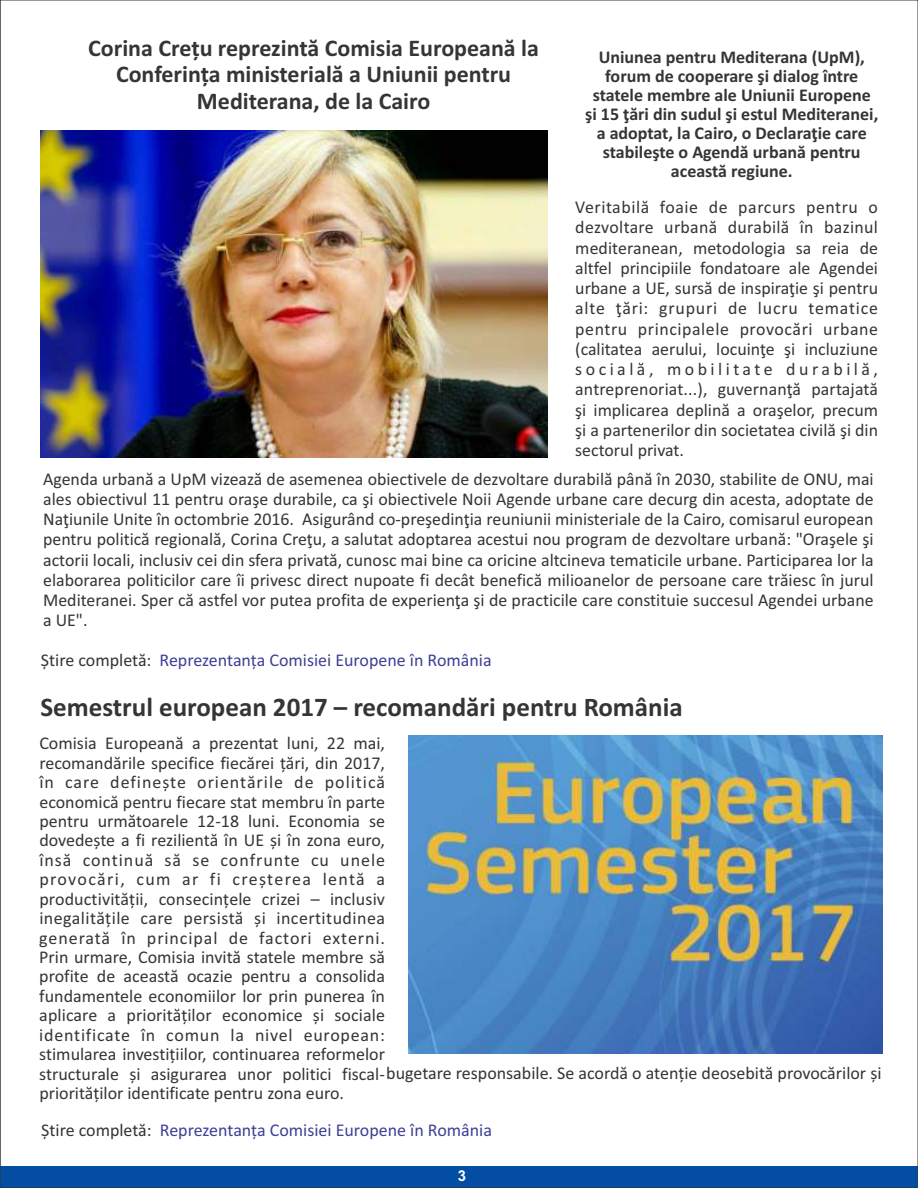
<style>
.page{position:relative;width:918px;height:1188px;background:#fff}
.page>*{position:absolute;margin:0;border:0;box-sizing:border-box;transform-origin:0 0}
.t1{font:700 27px "Calibri";color:#373435}
.t2{font:700 24px/26.7px "Calibri";color:#373435;text-align:center}
.t3{font:18px/20.2px "Calibri";color:#373435;text-align:justify}
.t4{font:700 18px/19px "Calibri";color:#373435;text-align:center}
.t5{font:18px "Calibri";color:#3e4095}
.t6{font:700 15px "Arial";color:#fefefe}
.s1{color:#373435}
</style>
<div class="page">
<div style="left:0;top:1166px;width:918px;height:22px;background:#034da2"></div>
<img style="left:41px;top:130px;width:506px;height:327px">
<img style="left:408px;top:736px;width:475px;height:317px">
<h2 class="t2" style="left:88px;top:36px;width:452px">Corina Crețu reprezintă Comisia Europeană la<br>Conferința ministerială a Uniunii pentru<br>Mediterana, de la Cairo</h2>
<p class="t4" style="left:585px;top:49px;width:295px">Uniunea pentru Mediterana (UpM), forum de cooperare şi dialog între statele membre ale Uniunii Europene şi 15 ţări din sudul şi estul Mediteranei, a adoptat, la Cairo, o Declaraţie care stabileşte o Agendă urbană pentru această regiune.</p>
<p class="t3" style="left:575px;top:198px;width:304px">Veritabilă foaie de parcurs pentru o dezvoltare urbană durabilă în bazinul mediteranean, metodologia sa reia de altfel principiile fondatoare ale Agendei urbane a UE, sursă de inspiraţie şi pentru alte ţări: grupuri de lucru tematice pentru principalele provocări urbane (calitatea aerului, locuinţe şi incluziune socială, mobilitate durabilă, antreprenoriat...), guvernanţă partajată şi implicarea deplină a oraşelor, precum şi a partenerilor din societatea civilă şi din sectorul privat.</p>
<p class="t3" style="left:43px;top:470px;width:832px">Agenda urbană a UpM vizează de asemenea obiectivele de dezvoltare durabilă până în 2030, stabilite de ONU, mai ales obiectivul 11 pentru oraşe durabile, ca şi obiectivele Noii Agende urbane care decurg din acesta, adoptate de Naţiunile Unite în octombrie 2016. Asigurând co-preşedinţia reuniunii ministeriale de la Cairo, comisarul european pentru politică regională, Corina Creţu, a salutat adoptarea acestui nou program de dezvoltare urbană: "Oraşele şi actorii locali, inclusiv cei din sfera privată, cunosc mai bine ca oricine altcineva tematicile urbane. Participarea lor la elaborarea politicilor care îi privesc direct nupoate fi decât benefică milioanelor de persoane care trăiesc în jurul Mediteranei. Sper că astfel vor putea profita de experienţa şi de practicile care constituie succesul Agendei urbane a UE".</p>
<p class="t5" style="left:41px;top:653px;width:452px"><span class="s1">Știre completă:</span> Reprezentanța Comisiei Europene în România</p>
<h1 class="t1" style="left:40px;top:696px;width:644px">Semestrul european 2017 – recomandări pentru România</h1>
<p class="t3" style="left:39px;top:735px;width:844px;line-height:19.4px;text-align:left">Comisia Europeană a prezentat luni, 22 mai,<br>recomandările specifice fiecărei țări, din 2017,<br>în care definește orientările de politică<br>economică pentru fiecare stat membru în parte<br>pentru următoarele 12-18 luni. Economia se<br>dovedește a fi rezilientă în UE și în zona euro,<br>însă continuă să se confrunte cu unele<br>provocări, cum ar fi creșterea lentă a<br>productivității, consecințele crizei – inclusiv<br>inegalitățile care persistă și incertitudinea<br>generată în principal de factori externi.<br>Prin urmare, Comisia invită statele membre să<br>profite de această ocazie pentru a consolida<br>fundamentele economiilor lor prin punerea în<br>aplicare a priorităților economice și sociale<br>identificate în comun la nivel european:<br>stimularea investițiilor, continuarea reformelor<br>structurale și asigurarea unor politici fiscal-bugetare responsabile. Se acordă o atenție deosebită provocărilor și</p>
<p class="t3" style="left:39px;top:1085px;width:306px">priorităților identificate pentru zona euro.</p>
<p class="t5" style="left:41px;top:1123px;width:452px"><span class="s1">Știre completă:</span> Reprezentanța Comisiei Europene în România</p>
<p class="t6" style="left:458px;top:1170px;width:10px">3</p>
</div>
